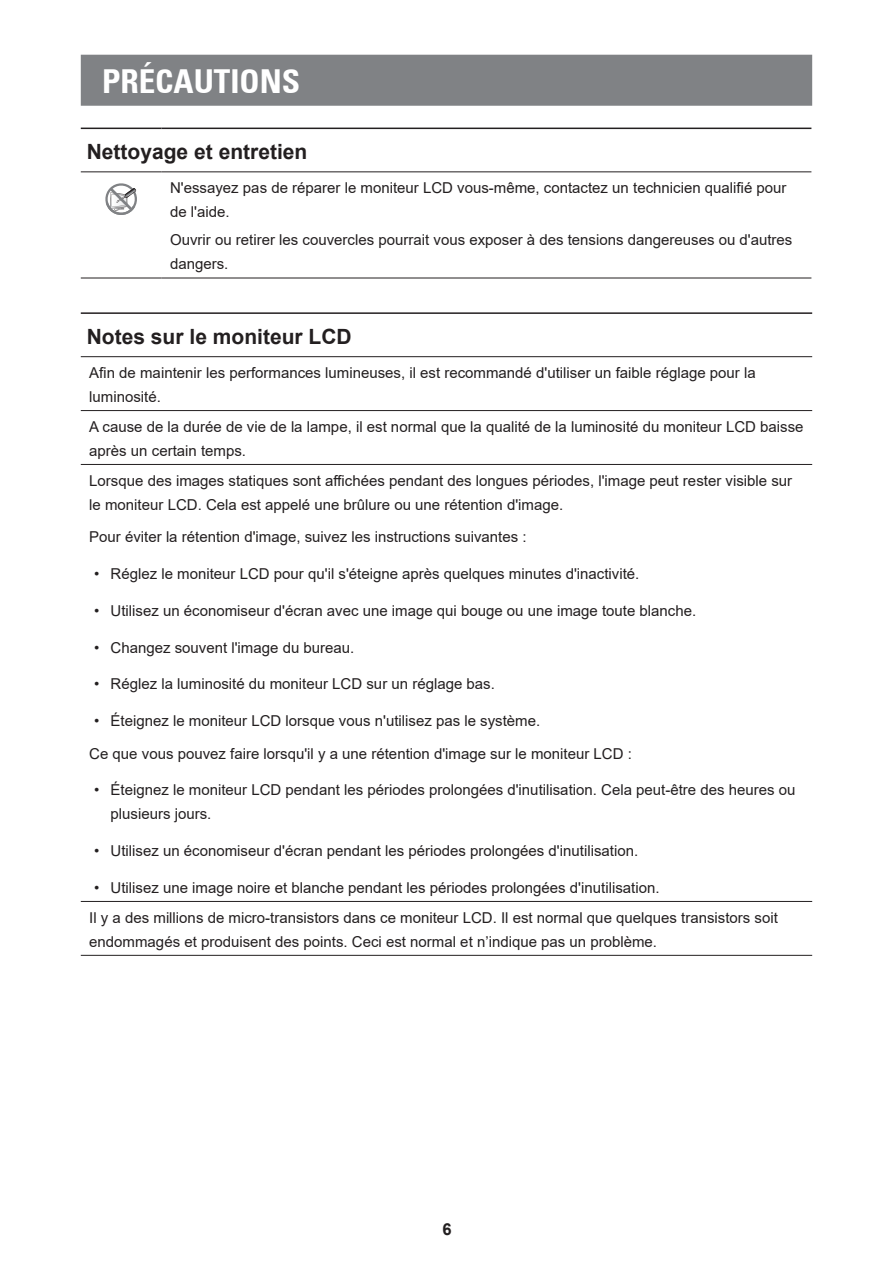
<style>
.page{position:relative;width:893px;height:1263px;background:#fff}
.page>*{position:absolute;margin:0;border:0;box-sizing:border-box;transform-origin:0 0}
.t1{font:700 condensed 33px "Univers 67";color:#fff}
.t2{font:700 21px "Arial";color:#231f20}
.t3{font:700 16.5px "Arial";color:#231f20}
.t4{font:15px/24px "Arial";color:#231f20}
</style>
<div class="page">
<div style="left:81px;top:55px;width:731px;height:51px;background:#808285;border:2px solid #808285"></div>
<hr style="left:81px;top:171px;width:81px;height:1px;background:#231f20">
<hr style="left:162px;top:171px;width:649px;height:1px;background:#231f20">
<hr style="left:81px;top:278px;width:81px;height:1px;background:#231f20">
<hr style="left:162px;top:278px;width:649px;height:1px;background:#231f20">
<hr style="left:81px;top:128px;width:81px;height:1px;background:#231f20">
<hr style="left:162px;top:128px;width:649px;height:1px;background:#231f20">
<svg style="left:105px;top:183px;width:32px;height:32px"></svg>
<hr style="left:81px;top:356px;width:731px;height:1px;background:#231f20">
<hr style="left:81px;top:410px;width:731px;height:1px;background:#231f20">
<hr style="left:81px;top:464px;width:731px;height:1px;background:#231f20">
<hr style="left:81px;top:901px;width:731px;height:1px;background:#231f20">
<hr style="left:81px;top:955px;width:731px;height:1px;background:#231f20">
<hr style="left:81px;top:312px;width:731px;height:2px;background:#231f20">
<h1 class="t1" style="left:102px;top:61px;width:200px">PRÉCAUTIONS</h1>
<h2 class="t2" style="left:87px;top:137px;width:222px">Nettoyage et entretien</h2>
<p class="t4" style="left:170px;top:176px;width:618px">N'essayez pas de réparer le moniteur LCD vous-même, contactez un technicien qualifié pour de l'aide.</p>
<p class="t4" style="left:170px;top:228px;width:624px">Ouvrir ou retirer les couvercles pourrait vous exposer à des tensions dangereuses ou d'autres dangers.</p>
<h2 class="t2" style="left:87px;top:322px;width:266px">Notes sur le moniteur LCD</h2>
<p class="t4" style="left:89px;top:361px;width:668px">Afin de maintenir les performances lumineuses, il est recommandé d'utiliser un faible réglage pour la luminosité.</p>
<p class="t4" style="left:89px;top:415px;width:716px">A cause de la durée de vie de la lampe, il est normal que la qualité de la luminosité du moniteur LCD baisse après un certain temps.</p>
<p class="t4" style="left:89px;top:468px;width:704px">Lorsque des images statiques sont affichées pendant des longues périodes, l'image peut rester visible sur le moniteur LCD. Cela est appelé une brûlure ou une rétention d'image.</p>
<p class="t4" style="left:89px;top:525px;width:439px">Pour éviter la rétention d'image, suivez les instructions suivantes :</p>
<p class="t4" style="left:94px;top:562px;width:547px">• Réglez le moniteur LCD pour qu'il s'éteigne après quelques minutes d'inactivité.</p>
<p class="t4" style="left:94px;top:598px;width:604px">• Utilisez un économiseur d'écran avec une image qui bouge ou une image toute blanche.</p>
<p class="t4" style="left:94px;top:635px;width:262px">• Changez souvent l'image du bureau.</p>
<p class="t4" style="left:94px;top:672px;width:402px">• Réglez la luminosité du moniteur LCD sur un réglage bas.</p>
<p class="t4" style="left:89px;top:704px;width:544px;line-height:32.5px;text-indent:5px">• Éteignez le moniteur LCD lorsque vous n'utilisez pas le système.<br>Ce que vous pouvez faire lorsqu'il y a une rétention d'image sur le moniteur LCD :</p>
<p class="t4" style="left:111px;top:778px;width:686px;text-indent:-16px">• Éteignez le moniteur LCD pendant les périodes prolongées d'inutilisation. Cela peut-être des heures ou plusieurs jours.</p>
<p class="t4" style="left:94px;top:839px;width:546px">• Utilisez un économiseur d'écran pendant les périodes prolongées d'inutilisation.</p>
<p class="t4" style="left:89px;top:872px;width:690px;line-height:29.8px;text-indent:5px">• Utilisez une image noire et blanche pendant les périodes prolongées d'inutilisation.<br>Il y a des millions de micro-transistors dans ce moniteur LCD. Il est normal que quelques transistors soit</p>
<p class="t4" style="left:89px;top:929px;width:569px">endommagés et produisent des points. Ceci est normal et n’indique pas un problème.</p>
<p class="t3" style="left:443px;top:1217px;width:11px">6</p>
</div>
